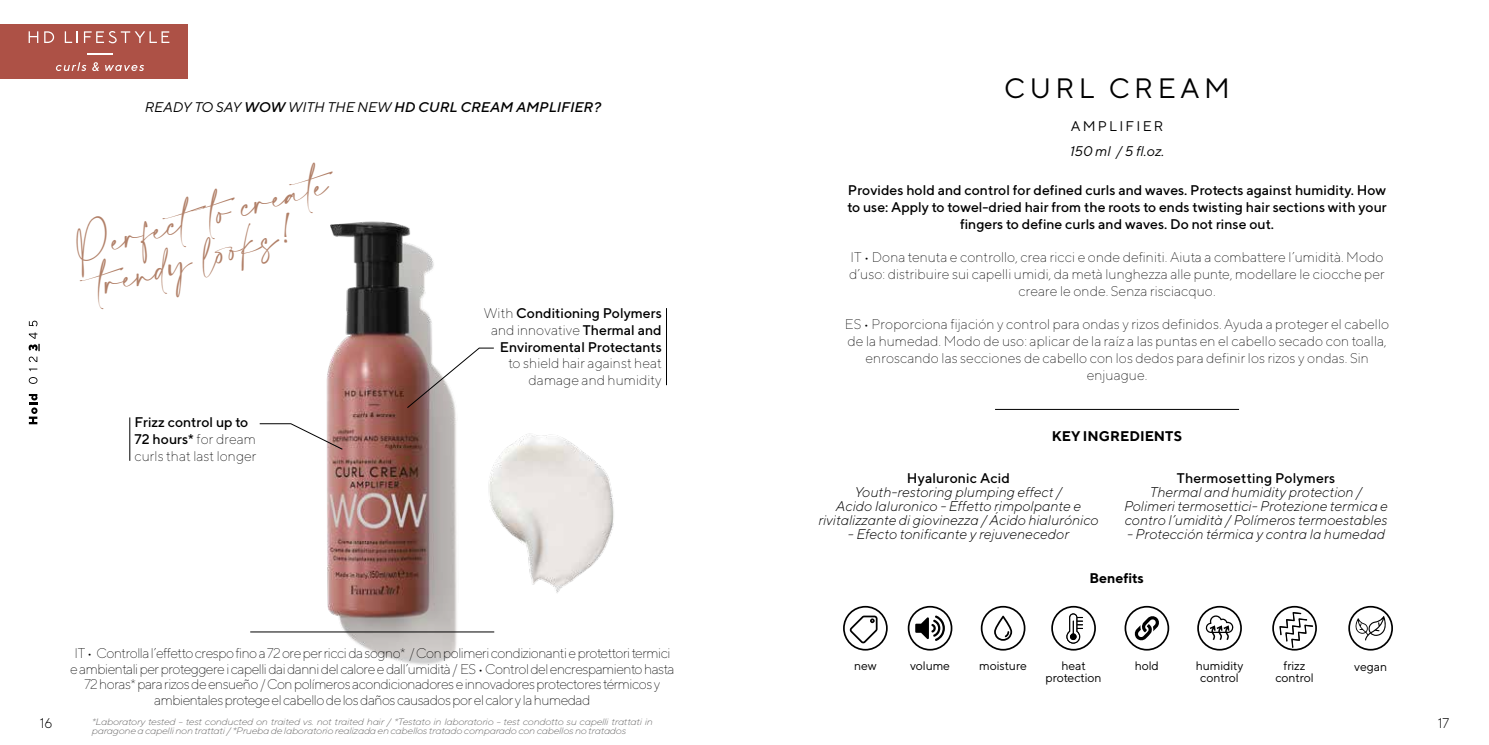
<style>
.page{position:relative;width:1489px;height:745px;background:#fff}
.page>*{position:absolute;margin:0;border:0;box-sizing:border-box;transform-origin:0 0}
.t1{font:28px/39px "Amalfi Coast";color:#b18068}
.t2{font:28px "TT Norms";letter-spacing:.16em;color:#000}
.t3{font:200 14px/16.8px "TT Norms";color:#000;text-align:center}
.t4{font:200 14px/15.8px "TT Norms";letter-spacing:-.04em;color:#000;text-align:center}
.t5{font:500 14px/16.8px "TT Norms";color:#000;text-align:center}
.t6{font:italic 300 14px/14px "TT Norms";color:#000;text-align:center}
.t7{font:italic 500 14px "TT Norms";color:#000}
.t8{font:700 14px "TT Norms";color:#000}
.t9{font:italic 14px "TT Norms";color:#000}
.t10{font:14px "TT Norms";letter-spacing:.16em;color:#000}
.t11{font:300 14px "TT Norms";color:#000}
.t12{font:12.25px/11.2px "TT Norms";letter-spacing:-.01em;color:#000;text-align:center}
.t13{font:italic 300 9.28px/9.3px "TT Norms";letter-spacing:-.03em;color:#706f6f;scale:1.14 1}
.s1{font-weight:400}
.s2{font-weight:500}
.s3{font-weight:200}
</style>
<div class="page">
<hr style="left:995px;top:409px;width:243px;height:1px;background:#000">
<svg style="left:843px;top:605px;width:44px;height:45px"></svg>
<svg style="left:907px;top:605px;width:45px;height:45px"></svg>
<svg style="left:980px;top:605px;width:45px;height:45px"></svg>
<svg style="left:1051px;top:605px;width:44px;height:45px"></svg>
<svg style="left:1124px;top:605px;width:45px;height:45px"></svg>
<svg style="left:1197px;top:605px;width:44px;height:45px"></svg>
<svg style="left:1272px;top:605px;width:44px;height:45px"></svg>
<svg style="left:1348px;top:605px;width:44px;height:45px"></svg>
<img style="left:250px;top:221px;width:245px;height:444px">
<svg style="left:407px;top:347px;width:87px;height:61px"></svg>
<hr style="left:666px;top:308px;width:1px;height:77px;background:#000">
<svg style="left:29px;top:394px;width:8px;height:30px"></svg>
<svg style="left:29px;top:377px;width:8px;height:6px"></svg>
<svg style="left:29px;top:368px;width:8px;height:3px"></svg>
<svg style="left:29px;top:332px;width:11px;height:30px"></svg>
<svg style="left:29px;top:320px;width:8px;height:6px"></svg>
<hr style="left:129px;top:417px;width:1px;height:43px;background:#000">
<svg style="left:259px;top:423px;width:84px;height:26px"></svg>
<hr style="left:250px;top:631px;width:244px;height:1px;background:#000">
<div style="left:0;top:24px;width:187px;height:54px;background:#ad5146"></div>
<svg style="left:56px;top:62px;width:30px;height:9px"></svg>
<svg style="left:92px;top:62px;width:7px;height:9px"></svg>
<svg style="left:105px;top:65px;width:39px;height:6px"></svg>
<hr style="left:87px;top:53px;width:26px;height:2px;background:#fff">
<svg style="left:29px;top:31px;width:9px;height:12px"></svg>
<svg style="left:44px;top:31px;width:10px;height:12px"></svg>
<svg style="left:65px;top:31px;width:13px;height:12px"></svg>
<svg style="left:84px;top:31px;width:85px;height:12px"></svg>
<img style="left:488px;top:431px;width:126px;height:162px">
<p class="t7" style="left:145px;top:98px;width:457px"><span class="s1">READY TO SAY</span> WOW <span class="s1">WITH THE NEW</span> HD CURL CREAM AMPLIFIER?</p>
<h1 class="t1" style="left:82px;top:229px;width:249px;text-indent:-11px;rotate:-15deg">Perfect to create trendy loo ks!</h1>
<p class="t3" style="left:134px;top:413px;width:123px;text-align:left"><span class="s2">Frizz control up to<br>72 hours*</span> for dream curls that last longer</p>
<p class="t5" style="left:484px;top:304px;width:179px;text-align:right"><span class="s3">With</span> Conditioning Polymers <span class="s3">and innovative</span> Thermal and<br>Enviromental Protectants</p>
<p class="t3" style="left:508px;top:354px;width:155px;text-align:right">to shield hair against heat damage and humidity</p>
<h1 class="t2" style="left:1004px;top:71px;width:227px">CURL CREAM</h1>
<p class="t10" style="left:1070px;top:117px;width:94px">AMPLIFIER</p>
<p class="t9" style="left:1069px;top:143px;width:96px">150 ml / 5 fl.oz.</p>
<p class="t5" style="left:847px;top:181px;width:541px">Provides hold and control for defined curls and waves. Protects against humidity. How to use: Apply to towel-dried hair from the roots to ends twisting hair sections with your fingers to define curls and waves. Do not rinse out.</p>
<p class="t3" style="left:849px;top:248px;width:537px">IT • Dona tenuta e controllo, crea ricci e onde definiti. Aiuta a combattere l’umidità. Modo d’uso: distribuire sui capelli umidi, da metà lunghezza alle punte, modellare le ciocche per creare le onde. Senza risciacquo.</p>
<p class="t3" style="left:845px;top:315px;width:545px">ES • Proporciona fijación y control para ondas y rizos definidos. Ayuda a proteger el cabello de la humedad. Modo de uso: aplicar de la raíz a las puntas en el cabello secado con toalla, enroscando las secciones de cabello con los dedos para definir los rizos y ondas. Sin enjuague.</p>
<p class="t8" style="left:1051px;top:427px;width:132px">KEY INGREDIENTS</p>
<p class="t5" style="left:1176px;top:469px;width:160px">Thermosetting Polymers</p>
<p class="t6" style="left:1124px;top:484px;width:265px">Thermal and humidity protection /<br>Polimeri termosettici- Protezione termica e contro l’umidità / Polímeros termoestables</p>
<p class="t6" style="left:1127px;top:526px;width:259px">- Protección térmica y contra la humedad</p>
<p class="t5" style="left:906px;top:469px;width:105px">Hyaluronic Acid</p>
<p class="t6" style="left:818px;top:484px;width:282px">Youth-restoring plumping effect /<br>Acido Ialuronico - Effetto rimpolpante e rivitalizzante di giovinezza / Ácido hialurónico</p>
<p class="t6" style="left:847px;top:526px;width:223px">- Efecto tonificante y rejuvenecedor</p>
<p class="t8" style="left:1089px;top:569px;width:56px">Benefits</p>
<p class="t4" style="left:70px;top:644px;width:606px">IT • Controlla l’effetto crespo fino a 72 ore per ricci da sogno* / Con polimeri condizionanti e protettori termici e ambientali per proteggere i capelli dai danni del calore e dall’umidità / ES • Control del encrespamiento hasta 72 horas* para rizos de ensueño / Con polímeros acondicionadores e innovadores protectores térmicos y ambientales protege el cabello de los daños causados por el calor y la humedad</p>
<p class="t13" style="left:92px;top:716px;width:494px">*Laboratory tested - test conducted on traited vs. not traited hair / *Testato in laboratorio - test condotto su capelli trattati in paragone a capelli non trattati / *Prueba de laboratorio realizada en cabellos tratado comparado con cabellos no tratados</p>
<p class="t12" style="left:1134px;top:659px;width:26px">hold</p>
<p class="t12" style="left:1275px;top:659px;width:40px">frizz control</p>
<p class="t12" style="left:910px;top:659px;width:42px">volume</p>
<p class="t12" style="left:1195px;top:659px;width:49px">humidity</p>
<p class="t12" style="left:1353px;top:660px;width:34px">vegan</p>
<p class="t12" style="left:1200px;top:671px;width:40px">control</p>
<p class="t12" style="left:1045px;top:659px;width:57px">heat protection</p>
<p class="t12" style="left:854px;top:659px;width:24px">new</p>
<p class="t12" style="left:979px;top:659px;width:49px">moisture</p>
<p class="t11" style="left:40px;top:714px;width:14px">16</p>
<p class="t11" style="left:1437px;top:714px;width:13px">17</p>
</div>
